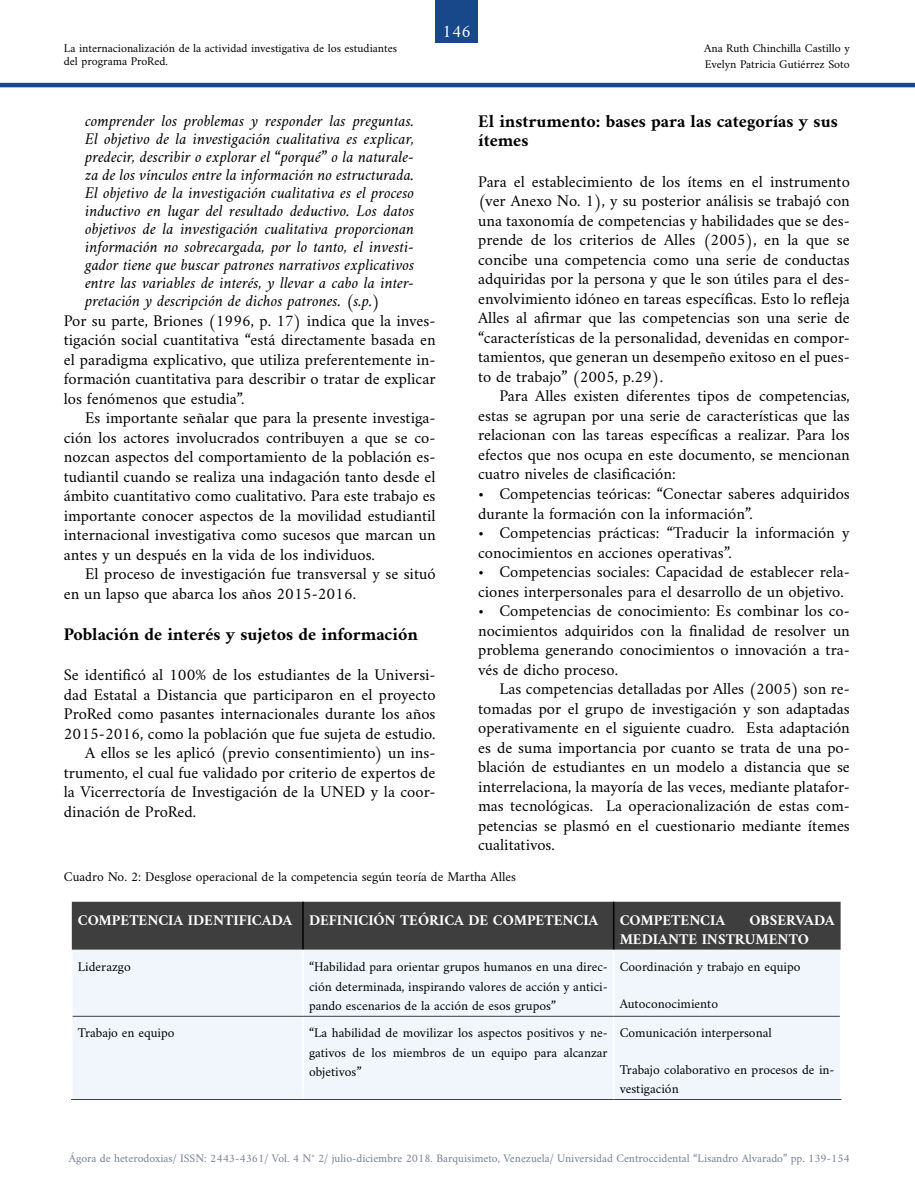
<style>
.page{position:relative;width:915px;height:1191px;background:#fff}
.page>*{position:absolute;margin:0;border:0;box-sizing:border-box;transform-origin:0 0}
.t1{font:700 18px/19.5px "Amiri";color:#000001}
.t2{font:18px "Amiri";color:#fff}
.t3{font:16.5px/19.5px "Amiri";color:#000001;text-align:justify}
.t4{font:italic 16.5px/18px "Amiri";color:#000001;text-align:justify}
.t5{font:700 15px/19.5px "Amiri";color:#fff}
.t6{font:13.5px/19.5px "Amiri";color:#000001;text-align:justify}
.t7{font:12px/13.5px "Amiri";color:#000001}
.t8{font:11.7px "Amiri";color:#757f93}
</style>
<div class="page">
<div style="left:435px;top:0;width:42px;height:43px;background:#18478a"></div>
<hr style="left:0;top:83px;width:914px;height:4px;background:#18478a">
<div style="left:72px;top:901px;width:768px;height:49px;background:#3e3e3f"></div>
<div style="left:73px;top:951px;width:766px;height:148px;background:#f0f6fb"></div>
<hr style="left:302px;top:901px;width:1px;height:49px;background:#000001">
<hr style="left:612px;top:901px;width:2px;height:49px;background:#000001">
<hr style="left:71px;top:950px;width:232px;height:1px;background:#f0f6fb">
<hr style="left:303px;top:950px;width:310px;height:1px;background:#f0f6fb">
<hr style="left:613px;top:950px;width:228px;height:1px;background:#f0f6fb">
<hr style="left:71px;top:950px;width:2px;height:66px;background:#fff">
<hr style="left:302px;top:950px;width:1px;height:66px;background:#fff">
<hr style="left:612px;top:950px;width:2px;height:66px;background:#fff">
<hr style="left:839px;top:950px;width:2px;height:66px;background:#fff">
<hr style="left:302px;top:1016px;width:1px;height:83px;background:#fff">
<hr style="left:612px;top:1016px;width:2px;height:83px;background:#fff">
<hr style="left:73px;top:1016px;width:230px;height:1px;background:#3e3e3f">
<hr style="left:303px;top:1016px;width:310px;height:1px;background:#3e3e3f">
<hr style="left:613px;top:1016px;width:226px;height:1px;background:#3e3e3f">
<hr style="left:71px;top:1099px;width:232px;height:1px;background:#3e3e3f">
<hr style="left:303px;top:1099px;width:310px;height:1px;background:#3e3e3f">
<hr style="left:613px;top:1099px;width:228px;height:1px;background:#3e3e3f">
<p class="t2" style="left:442px;top:20px;width:30px">146</p>
<p class="t7" style="left:64px;top:41px;width:335px">La internacionalización de la actividad investigativa de los estudiantes del programa ProRed.</p>
<p class="t7" style="left:703px;top:39px;width:147px;line-height:16.5px">Ana Ruth Chinchilla Castillo y<br>Evelyn Patricia Gutiérrez Soto</p>
<p class="t4" style="left:85px;top:111px;width:330px">comprender los problemas y responder las preguntas.<br>El objetivo de la investigación cualitativa es explicar, predecir, describir o explorar el “porqué” o la naturale&shy;za de los vínculos entre la información no estructurada.<br>El objetivo de la investigación cualitativa es el proceso inductivo en lugar del resultado deductivo. Los datos objetivos de la investigación cualitativa proporcionan información no sobrecargada, por lo tanto, el investi&shy;gador tiene que buscar patrones narrativos explicativos entre las variables de interés, y llevar a cabo la inter&shy;pretación y descripción de dichos patrones. (s.p.)</p>
<p class="t3" style="left:64px;top:310px;width:373px">Por su parte, Briones (1996, p. 17) indica que la inves&shy;tigación social cuantitativa “está directamente basada en el paradigma explicativo, que utiliza preferentemente in&shy;formación cuantitativa para describir o tratar de explicar los fenómenos que estudia”.</p>
<p class="t3" style="left:64px;top:408px;width:373px;text-indent:21px">Es importante señalar que para la presente investiga&shy;ción los actores involucrados contribuyen a que se co&shy;nozcan aspectos del comportamiento de la población es&shy;tudiantil cuando se realiza una indagación tanto desde el ámbito cuantitativo como cualitativo. Para este trabajo es importante conocer aspectos de la movilidad estudiantil internacional investigativa como sucesos que marcan un antes y un después en la vida de los individuos.</p>
<p class="t3" style="left:64px;top:564px;width:373px;text-indent:21px">El proceso de investigación fue transversal y se situó en un lapso que abarca los años 2015-2016.</p>
<p class="t1" style="left:64px;top:623px;width:355px">Población de interés y sujetos de información</p>
<p class="t3" style="left:64px;top:665px;width:373px">Se identificó al 100% de los estudiantes de la Universi-</p>
<p class="t3" style="left:64px;top:684px;width:373px">dad Estatal a Distancia que participaron en el proyecto</p>
<p class="t3" style="left:64px;top:704px;width:373px">ProRed como pasantes internacionales durante los años</p>
<p class="t3" style="left:64px;top:723px;width:373px">2015-2016, como la población que fue sujeta de estudio.</p>
<p class="t3" style="left:85px;top:743px;width:352px">A ellos se les aplicó (previo consentimiento) un ins-</p>
<p class="t3" style="left:64px;top:762px;width:373px">trumento, el cual fue validado por criterio de expertos de</p>
<p class="t3" style="left:64px;top:782px;width:373px">la Vicerrectoría de Investigación de la UNED y la coor-</p>
<p class="t3" style="left:64px;top:801px;width:134px">dinación de ProRed.</p>
<p class="t1" style="left:478px;top:111px;width:361px">El instrumento: bases para las categorías y sus ítemes</p>
<p class="t3" style="left:478px;top:171px;width:373px">Para el establecimiento de los ítems en el instrumento (ver Anexo No. 1), y su posterior análisis se trabajó con una taxonomía de competencias y habilidades que se des&shy;prende de los criterios de Alles (2005), en la que se concibe una competencia como una serie de conductas adquiridas por la persona y que le son útiles para el des&shy;envolvimiento idóneo en tareas específicas. Esto lo refleja Alles al afirmar que las competencias son una serie de “características de la personalidad, devenidas en compor&shy;tamientos, que generan un desempeño exitoso en el pues&shy;to de trabajo” (2005, p.29).</p>
<p class="t3" style="left:478px;top:386px;width:373px;text-indent:21px">Para Alles existen diferentes tipos de competencias, estas se agrupan por una serie de características que las relacionan con las tareas específicas a realizar. Para los efectos que nos ocupa en este documento, se mencionan cuatro niveles de clasificación:</p>
<p class="t3" style="left:478px;top:483px;width:373px">• Competencias teóricas: “Conectar saberes adquiridos durante la formación con la información”.</p>
<p class="t3" style="left:478px;top:522px;width:373px">• Competencias prácticas: “Traducir la información y conocimientos en acciones operativas”.</p>
<p class="t3" style="left:478px;top:561px;width:373px">• Competencias sociales: Capacidad de establecer rela&shy;ciones interpersonales para el desarrollo de un objetivo.</p>
<p class="t3" style="left:478px;top:600px;width:373px">• Competencias de conocimiento: Es combinar los co&shy;nocimientos adquiridos con la finalidad de resolver un problema generando conocimientos o innovación a tra&shy;vés de dicho proceso.</p>
<p class="t3" style="left:478px;top:678px;width:373px;text-indent:21px">Las competencias detalladas por Alles (2005) son re&shy;tomadas por el grupo de investigación y son adaptadas operativamente en el siguiente cuadro. Esta adaptación es de suma importancia por cuanto se trata de una po&shy;blación de estudiantes en un modelo a distancia que se interrelaciona, la mayoría de las veces, mediante platafor&shy;mas tecnológicas. La operacionalización de estas com&shy;petencias se plasmó en el cuestionario mediante ítemes cualitativos.</p>
<p class="t6" style="left:64px;top:866px;width:453px">Cuadro No. 2: Desglose operacional de la competencia según teoría de Martha Alles</p>
<p class="t5" style="left:78px;top:909px;width:522px">COMPETENCIA IDENTIFICADA DEFINICIÓN TEÓRICA DE COMPETENCIA</p>
<p class="t5" style="left:619px;top:909px;width:107px">COMPETENCIA</p>
<p class="t5" style="left:619px;top:909px;width:216px;text-indent:130px">OBSERVADA<br>MEDIANTE INSTRUMENTO</p>
<p class="t6" style="left:78px;top:957px;width:54px">Liderazgo</p>
<p class="t6" style="left:309px;top:957px;width:300px">“Habilidad para orientar grupos humanos en una direc&shy;ción determinada, inspirando valores de acción y antici&shy;pando escenarios de la acción de esos grupos”</p>
<p class="t6" style="left:619px;top:957px;width:182px">Coordinación y trabajo en equipo</p>
<p class="t6" style="left:619px;top:993px;width:100px">Autoconocimiento</p>
<p class="t6" style="left:78px;top:1023px;width:98px">Trabajo en equipo</p>
<p class="t6" style="left:309px;top:1023px;width:300px">“La habilidad de movilizar los aspectos positivos y ne&shy;gativos de los miembros de un equipo para alcanzar objetivos”</p>
<p class="t6" style="left:619px;top:1023px;width:153px">Comunicación interpersonal</p>
<p class="t6" style="left:619px;top:1059px;width:216px">Trabajo colaborativo en procesos de in&shy;vestigación</p>
<p class="t8" style="left:69px;top:1150px;width:782px">Ágora de heterodoxias/ ISSN: 2443-4361/ Vol. 4 N° 2/ julio-diciembre 2018. Barquisimeto, Venezuela/ Universidad Centroccidental “Lisandro Alvarado” pp. 139-154</p>
</div>
